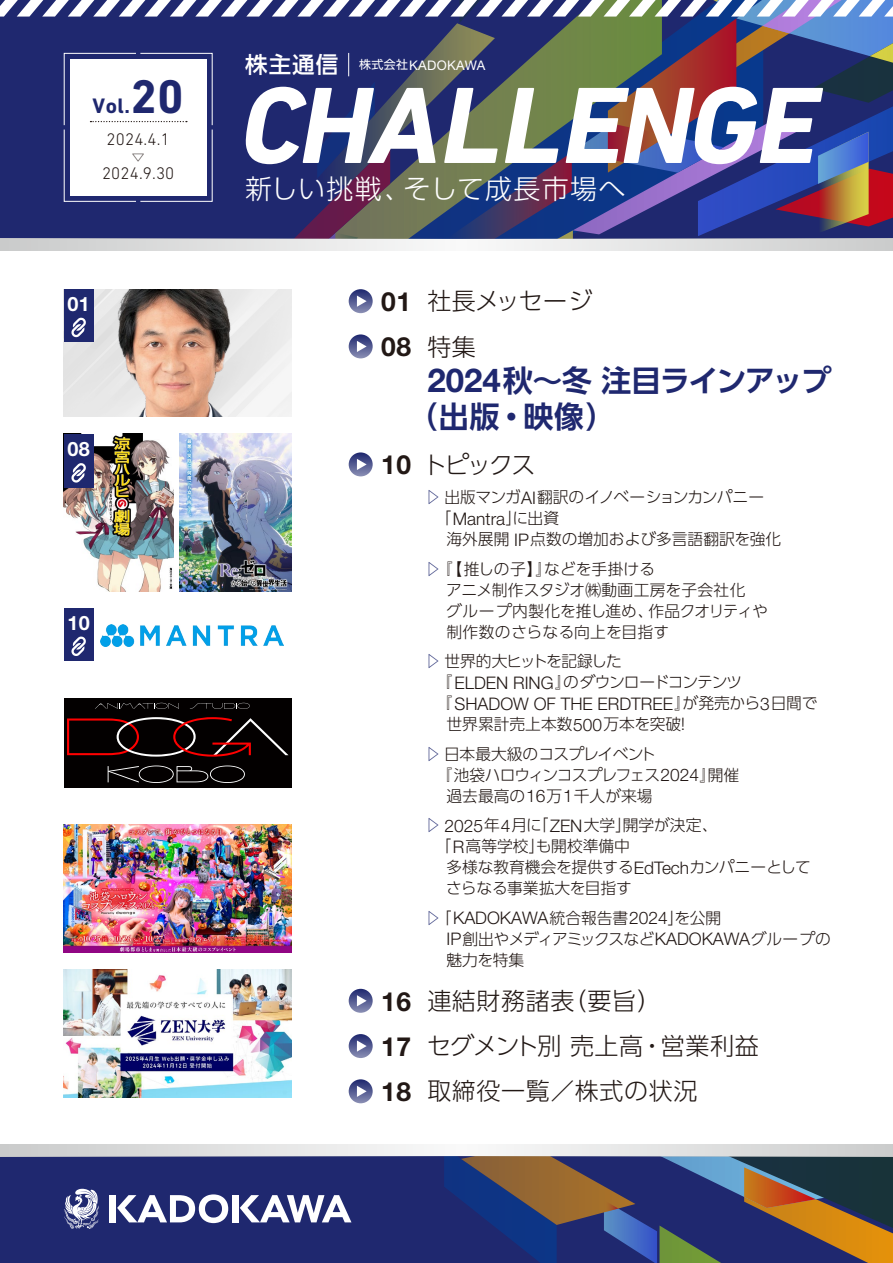
<style>
.page{position:relative;width:893px;height:1263px;background:#fff}
.page>*{position:absolute;margin:0;border:0;box-sizing:border-box;transform-origin:0 0}
.t1{font:italic 700 110.4px "DIN Next LT Pro";color:#fff}
.t2{font:700 48px "DIN Next LT Pro";color:#1f286f}
.t3{font:700 30px/36px "UD Shin Go Pro De";letter-spacing:-.035em;color:#1f286f}
.t4{font:300 27px "UD Shin Go Pro";letter-spacing:.05em;color:#fff}
.t5{font:700 26.4px "Helvetica Neue";color:#221815}
.t6{font:300 24px/45.3px "UD Shin Go Pro";letter-spacing:.025em;color:#221815}
.t7{font:300 24px "UD Shin Go Pro";letter-spacing:-.005em;color:#221815}
.t8{font:700 21.3px "DIN Next LT Pro";color:#1f286f}
.t9{font:700 19.8px "Helvetica Neue";color:#fff}
.t10{font:300 17.4px "Helvetica Neue";color:#221815}
.t11{font:300 17.1px "DIN Next LT Pro";letter-spacing:.01em;color:#221815}
.t12{font:300 15.75px/21px "UD Shin Go Pro";color:#221815}
.t13{font:300 15.75px/21px "UD Shin Go Pro";letter-spacing:-.065em;color:#221815}
.t14{font:300 15.75px/21px "UD Shin Go Pro";letter-spacing:-.03em;color:#221815}
.t15{font:300 15.75px/21px "UD Shin Go Pro";letter-spacing:-.025em;color:#221815}
.t16{font:300 15.75px "UD Shin Go Pro";letter-spacing:-.035em;color:#221815}
.t17{font:13.2px "Helvetica Neue";letter-spacing:.025em;color:#fff}
.t18{font:300 12.75px "UD Shin Go Pro";color:#221815}
.s1{font-family:"UD Shin Go Pro";font-weight:500;font-size:22.5px}
.s2{font-family:"UD Shin Go Pro";font-size:12px}
.s3{font-family:"Helvetica Neue";font-weight:700;font-size:26.4px}
.s4{font-family:"UD Shin Go Pro";font-weight:300;font-size:24px}
.s5{font-family:"Helvetica Neue";font-size:33px}
.s6{color:#1f286f}
.s7{font-family:"Helvetica Neue";font-size:17.4px}
.s8{font-family:"UD Shin Go Pro";font-size:15.75px}
.s9{font-family:"UD Shin Go Pro";font-size:15.75px;color:#1f286f}
</style>
<div class="page">
<div style="left:0;top:1157px;width:893px;height:106px;background:#1f286f"></div>
<svg style="left:444px;top:1157px;width:449px;height:106px"></svg>
<img style="left:64px;top:289px;width:227px;height:128px">
<div style="left:110px;top:1195px;width:6px;height:27px;background:#fff"></div>
<div style="left:232px;top:1195px;width:6px;height:27px;background:#fff"></div>
<svg style="left:117px;top:1194px;width:111px;height:29px"></svg>
<svg style="left:240px;top:1195px;width:111px;height:27px"></svg>
<svg style="left:64px;top:1189px;width:35px;height:40px"></svg>
<svg style="left:349px;top:289px;width:24px;height:24px"></svg>
<svg style="left:357px;top:296px;width:10px;height:11px"></svg>
<svg style="left:349px;top:334px;width:24px;height:24px"></svg>
<svg style="left:357px;top:341px;width:10px;height:11px"></svg>
<svg style="left:349px;top:452px;width:24px;height:24px"></svg>
<svg style="left:357px;top:459px;width:10px;height:11px"></svg>
<svg style="left:349px;top:989px;width:24px;height:24px"></svg>
<svg style="left:357px;top:995px;width:10px;height:11px"></svg>
<svg style="left:349px;top:1034px;width:24px;height:24px"></svg>
<svg style="left:357px;top:1040px;width:10px;height:12px"></svg>
<svg style="left:349px;top:1079px;width:24px;height:24px"></svg>
<svg style="left:357px;top:1086px;width:10px;height:11px"></svg>
<img style="left:64px;top:969px;width:227px;height:129px">
<svg style="left:0;top:1144px;width:893px;height:13px"></svg>
<svg style="left:0;top:238px;width:893px;height:13px"></svg>
<svg style="left:0;top:0;width:893px;height:238px;background:#555881"></svg>
<div style="left:64px;top:289px;width:30px;height:30px;background:#1f286f"></div>
<div style="left:64px;top:313px;width:30px;height:29px;background:#1f286f"></div>
<svg style="left:71px;top:318px;width:15px;height:19px"></svg>
<img style="left:100px;top:624px;width:184px;height:22px">
<div style="left:64px;top:608px;width:30px;height:30px;background:#1f286f"></div>
<div style="left:64px;top:631px;width:30px;height:30px;background:#1f286f"></div>
<svg style="left:71px;top:636px;width:15px;height:20px"></svg>
<img style="left:64px;top:825px;width:227px;height:127px">
<div style="left:64px;top:698px;width:227px;height:89px;background:#030000"></div>
<svg style="left:108px;top:765px;width:137px;height:18px"></svg>
<svg style="left:95px;top:703px;width:84px;height:6px"></svg>
<svg style="left:190px;top:703px;width:60px;height:6px"></svg>
<svg style="left:67px;top:717px;width:222px;height:40px"></svg>
<img style="left:64px;top:434px;width:110px;height:157px">
<div style="left:64px;top:434px;width:30px;height:30px;background:#1f286f"></div>
<div style="left:64px;top:458px;width:30px;height:30px;background:#1f286f"></div>
<svg style="left:71px;top:463px;width:15px;height:20px"></svg>
<img style="left:179px;top:434px;width:112px;height:157px">
<h2 class="t2" style="left:131px;top:69px;width:55px">20</h2>
<p class="t11" style="left:107px;top:129px;width:65px">2024.4.1</p>
<p class="t18" style="left:132px;top:147px;width:14px">▽</p>
<p class="t11" style="left:102px;top:163px;width:74px">2024.9.30</p>
<h3 class="t8" style="left:92px;top:94px;width:39px">Vol.</h3>
<p class="t9" style="left:67px;top:292px;width:24px">01</p>
<p class="t9" style="left:67px;top:437px;width:24px">08</p>
<p class="t9" style="left:67px;top:611px;width:24px">10</p>
<p class="t17" style="left:245px;top:57px;width:242px"><span class="s1">株主通信</span> <span class="s2">株式会社</span>KADOKAWA</p>
<h1 class="t1" style="left:236px;top:61px;width:603px">CHALLENGE</h1>
<h3 class="t4" style="left:245px;top:167px;width:382px">新しい挑戦、そして成長市場へ</h3>
<h3 class="t7" style="left:381px;top:282px;width:213px"><span class="s3">01</span> 社長メッセージ</h3>
<h3 class="t5" style="left:381px;top:330px;width:96px">08 <span class="s4">特集</span></h3>
<h3 class="t3" style="left:407px;top:361px;width:425px;text-indent:20px"><span class="s5">2024</span>秋～冬注目ラインアップ（出版・映像）</h3>
<h3 class="t6" style="left:381px;top:441px;width:156px"><span class="s3">10</span> トピックス</h3>
<p class="t16" style="left:425px;top:484px;width:340px"><span class="s6">▷</span> 出版マンガ<span class="s7">AI</span>翻訳のイノベーションカンパニー</p>
<p class="t10" style="left:435px;top:508px;width:125px"><span class="s8">「</span>Mantra<span class="s8">」に出資</span></p>
<p class="t12" style="left:425px;top:524px;width:357px;line-height:29.5px;text-indent:21px">海外展開 <span class="s7">IP</span>点数の増加および多言語翻訳を強化<span class="s6">▷</span>『【推しの子】』などを手掛ける</p>
<p class="t12" style="left:446px;top:578px;width:323px">アニメ制作スタジオ㈱動画工房を子会社化<br>グループ内製化を推し進め、作品クオリティや制作数のさらなる向上を目指す</p>
<p class="t13" style="left:436px;top:650px;width:307px;text-indent:-11px"><span class="s6">▷</span> 世界的大ヒットを記録した<br>『<span class="s7">ELDEN RING</span>』のダウンロードコンテンツ</p>
<p class="t10" style="left:436px;top:693px;width:382px"><span class="s8">『</span>SHADOW OF THE ERDTREE<span class="s8">』が発売から</span>3<span class="s8">日間で</span></p>
<p class="t12" style="left:425px;top:709px;width:267px;line-height:29.5px;text-indent:21px">世界累計売上本数<span class="s7">500</span>万本を突破！<span class="s6">▷</span> 日本最大級のコスプレイベント</p>
<p class="t14" style="left:446px;top:763px;width:294px;text-indent:-10px">『池袋ハロウィンコスプレフェス<span class="s7">2024</span>』開催過去最高の<span class="s7">16</span>万<span class="s7">1</span>千人が来場</p>
<p class="t12" style="left:435px;top:814px;width:284px;text-indent:-10px"><span class="s6">▷</span> <span class="s7">2025</span>年<span class="s7">4</span>月に「<span class="s7">ZEN</span>大学」開学が決定、「<span class="s7">R</span>高等学校」も開校準備中</p>
<p class="t12" style="left:446px;top:856px;width:366px">多様な教育機会を提供する<span class="s7">EdTech</span>カンパニーとしてさらなる事業拡大を目指す</p>
<p class="t10" style="left:425px;top:907px;width:297px"><span class="s9">▷</span><span class="s8">「</span>KADOKAWA<span class="s8">統合報告書</span>2024<span class="s8">」を公開</span></p>
<p class="t15" style="left:446px;top:927px;width:386px"><span class="s7">IP</span>創出やメディアミックスなど<span class="s7">KADOKAWA</span>グループの魅力を特集</p>
<h3 class="t6" style="left:381px;top:977px;width:379px"><span class="s3">16</span> 連結財務諸表（要旨）<br><span class="s3">17</span> セグメント別売上高・営業利益<br><span class="s3">18</span> 取締役一覧／株式の状況</h3>
</div>
